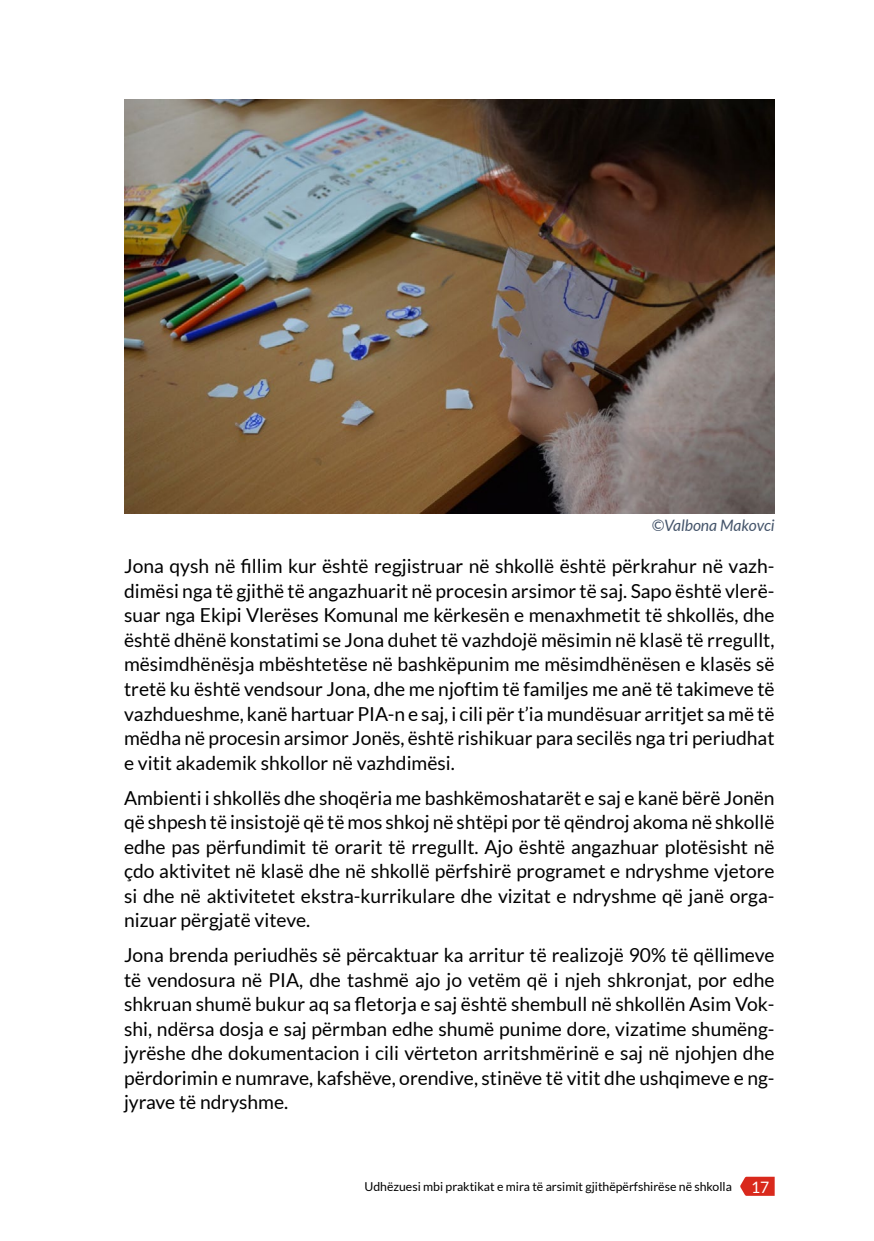
<style>
.page{position:relative;width:874px;height:1241px;background:#fff}
.page>*{position:absolute;margin:0;border:0;box-sizing:border-box;transform-origin:0 0}
.t1{font:19.25px/24.5px "Lato";color:#000;text-align:justify}
.t2{font:italic 15.75px "Lato";color:#44546a}
.t3{font:12.25px "Lato";color:#000}
.s1{font-size:15.75px;color:#fff}
</style>
<div class="page">
<svg style="left:740px;top:1176px;width:34px;height:19px"></svg>
<img style="left:124px;top:99px;width:650px;height:414px">
<p class="t2" style="left:651px;top:517px;width:124px">©Valbona Makovci</p>
<p class="t1" style="left:124px;top:554px;width:651px">Jona qysh në fillim kur është regjistruar në shkollë është përkrahur në vazh&shy;dimësi nga të gjithë të angazhuarit në procesin arsimor të saj. Sapo është vlerë&shy;suar nga Ekipi Vlerëses Komunal me kërkesën e menaxhmetit të shkollës, dhe është dhënë konstatimi se Jona duhet të vazhdojë mësimin në klasë të rregullt, mësimdhënësja mbështetëse në bashkëpunim me mësimdhënësen e klasës së tretë ku është vendsour Jona, dhe me njoftim të familjes me anë të takimeve të vazhdueshme, kanë hartuar PIA-n e saj, i cili për t’ia mundësuar arritjet sa më të mëdha në procesin arsimor Jonës, është rishikuar para secilës nga tri periudhat e vitit akademik shkollor në vazhdimësi.</p>
<p class="t1" style="left:124px;top:785px;width:651px">Ambienti i shkollës dhe shoqëria me bashkëmoshatarët e saj e kanë bërë Jonën që shpesh të insistojë që të mos shkoj në shtëpi por të qëndroj akoma në shkollë edhe pas përfundimit të orarit të rregullt. Ajo është angazhuar plotësisht në çdo aktivitet në klasë dhe në shkollë përfshirë programet e ndryshme vjetore si dhe në aktivitetet ekstra-kurrikulare dhe vizitat e ndryshme që janë orga&shy;nizuar përgjatë viteve.</p>
<p class="t1" style="left:124px;top:942px;width:651px">Jona brenda periudhës së përcaktuar ka arritur të realizojë 90% të qëllimeve të vendosura në PIA, dhe tashmë ajo jo vetëm që i njeh shkronjat, por edhe shkruan shumë bukur aq sa fletorja e saj është shembull në shkollën Asim Vok&shy;shi, ndërsa dosja e saj përmban edhe shumë punime dore, vizatime shumëng&shy;jyrëshe dhe dokumentacion i cili vërteton arritshmërinë e saj në njohjen dhe përdorimin e numrave, kafshëve, orendive, stinëve të vitit dhe ushqimeve e ng&shy;jyrave të ndryshme.</p>
<p class="t3" style="left:364px;top:1179px;width:406px">Udhëzuesi mbi praktikat e mira të arsimit gjithëpërfshirëse në shkolla <span class="s1">17</span></p>
</div>
